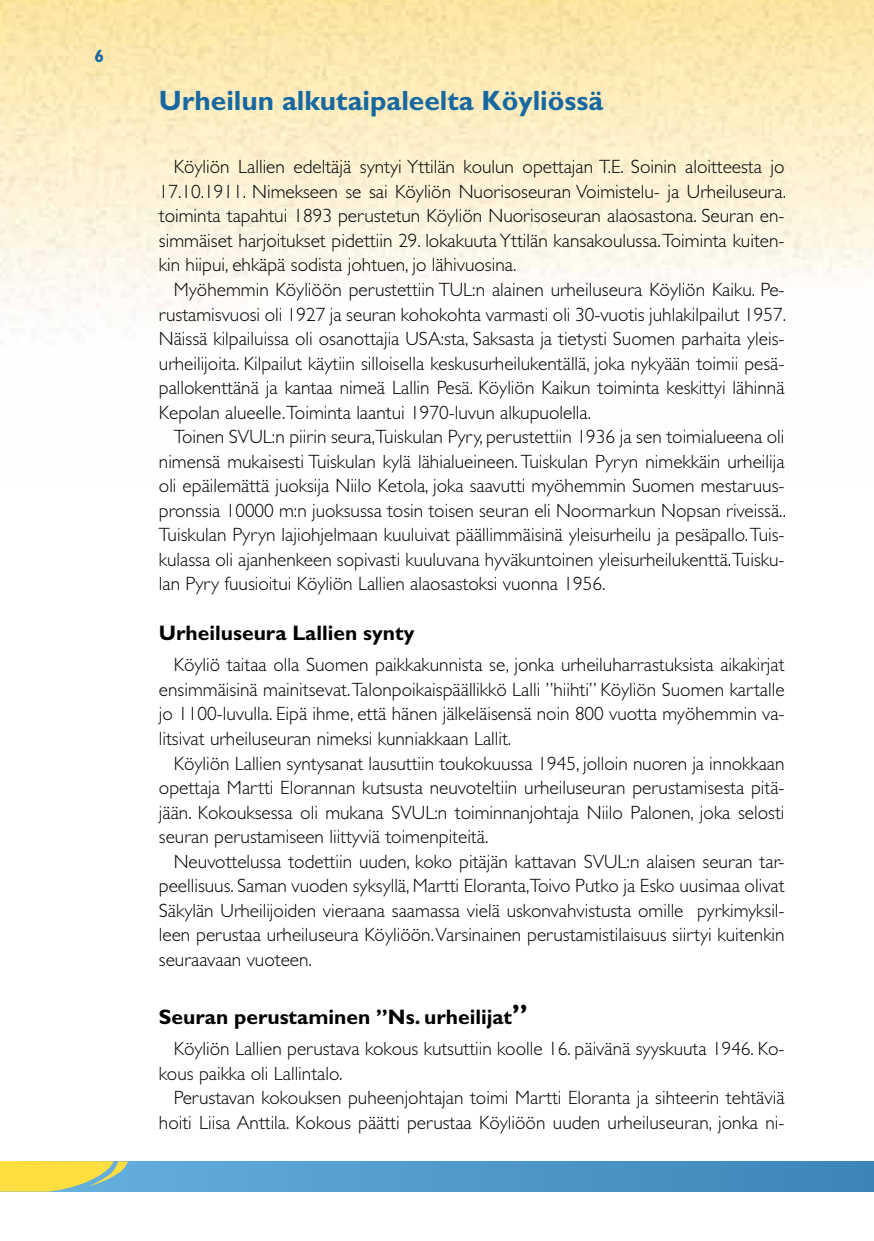
<style>
.page{position:relative;width:874px;height:1241px;background:#fff}
.page>*{position:absolute;margin:0;border:0;box-sizing:border-box;transform-origin:0 0}
.t1{font:700 28px "Gill Sans";color:#1768a0}
.t2{font:700 21px "Gill Sans";color:#000}
.t3{font:300 19.25px/24.5px "Gill Sans";color:#000;text-align:justify}
.t4{font:700 17.5px "Gill Sans";color:#1768a0}
.s1{font-size:28px}
</style>
<div class="page">
<svg style="left:128px;top:1161px;width:745px;height:30px;background:#4e98c8"></svg>
<svg style="left:0;top:1161px;width:128px;height:30px;background:#dbd362"></svg>
<p class="t4" style="left:94px;top:45px;width:11px">6</p>
<h1 class="t1" style="left:159px;top:84px;width:445px">Urheilun alkutaipaleelta Köyliössä</h1>
<p class="t3" style="left:159px;top:155px;width:628px;text-indent:15px">Köyliön Lallien edeltäjä syntyi Yttilän koulun opettajan T.E. Soinin aloitteesta jo 17.10.1911. Nimekseen se sai Köyliön Nuorisoseuran Voimistelu- ja Urheiluseura. toiminta tapahtui 1893 perustetun Köyliön Nuorisoseuran alaosastona. Seuran en&shy;simmäiset harjoitukset pidettiin 29. lokakuuta Yttilän kansakoulussa. Toiminta kuiten&shy;kin hiipui, ehkäpä sodista johtuen, jo lähivuosina.</p>
<p class="t3" style="left:159px;top:277px;width:628px;text-indent:15px">Myöhemmin Köyliöön perustettiin TUL:n alainen urheiluseura Köyliön Kaiku. Pe&shy;rustamisvuosi oli 1927 ja seuran kohokohta varmasti oli 30-vuotis juhlakilpailut 1957.<br>Näissä kilpailuissa oli osanottajia USA:sta, Saksasta ja tietysti Suomen parhaita yleis&shy;urheilijoita. Kilpailut käytiin silloisella keskusurheilukentällä, joka nykyään toimii pesä&shy;pallokenttänä ja kantaa nimeä Lallin Pesä. Köyliön Kaikun toiminta keskittyi lähinnä Kepolan alueelle.Toiminta laantui 1970-luvun alkupuolella.</p>
<p class="t3" style="left:159px;top:424px;width:628px;text-indent:15px">Toinen SVUL:n piirin seura,Tuiskulan Pyry, perustettiin 1936 ja sen toimialueena oli nimensä mukaisesti Tuiskulan kylä lähialueineen. Tuiskulan Pyryn nimekkäin urheilija oli epäilemättä juoksija Niilo Ketola, joka saavutti myöhemmin Suomen mestaruus&shy;pronssia 10000 m:n juoksussa tosin toisen seuran eli Noormarkun Nopsan riveissä..<br>Tuiskulan Pyryn lajiohjelmaan kuuluivat päällimmäisinä yleisurheilu ja pesäpallo. Tuis&shy;kulassa oli ajanhenkeen sopivasti kuuluvana hyväkuntoinen yleisurheilukenttä.Tuisku&shy;lan Pyry fuusioitui Köyliön Lallien alaosastoksi vuonna 1956.</p>
<p class="t2" style="left:159px;top:620px;width:257px">Urheiluseura Lallien synty</p>
<p class="t3" style="left:159px;top:653px;width:627px;text-indent:15px">Köyliö taitaa olla Suomen paikkakunnista se, jonka urheiluharrastuksista aikakirjat ensimmäisinä mainitsevat. Talonpoikaispäällikkö Lalli ”hiihti” Köyliön Suomen kartalle jo 1100-luvulla. Eipä ihme, että hänen jälkeläisensä noin 800 vuotta myöhemmin va&shy;litsivat urheiluseuran nimeksi kunniakkaan Lallit.</p>
<p class="t3" style="left:159px;top:751px;width:627px;text-indent:15px">Köyliön Lallien syntysanat lausuttiin toukokuussa 1945, jolloin nuoren ja innokkaan opettaja Martti Elorannan kutsusta neuvoteltiin urheiluseuran perustamisesta pitä&shy;jään. Kokouksessa oli mukana SVUL:n toiminnanjohtaja Niilo Palonen, joka selosti seuran perustamiseen liittyviä toimenpiteitä.</p>
<p class="t3" style="left:159px;top:849px;width:627px;text-indent:15px">Neuvottelussa todettiin uuden, koko pitäjän kattavan SVUL:n alaisen seuran tar&shy;peellisuus. Saman vuoden syksyllä, Martti Eloranta,Toivo Putko ja Esko uusimaa olivat Säkylän Urheilijoiden vieraana saamassa vielä uskonvahvistusta omille pyrkimyksil&shy;leen perustaa urheiluseura Köyliöön. Varsinainen perustamistilaisuus siirtyi kuitenkin seuraavaan vuoteen.</p>
<p class="t2" style="left:159px;top:1004px;width:370px">Seuran perustaminen ”Ns. urheilijat<span class="s1">”</span></p>
<p class="t3" style="left:159px;top:1036px;width:627px;text-indent:15px">Köyliön Lallien perustava kokous kutsuttiin koolle 16. päivänä syyskuuta 1946. Ko&shy;kous paikka oli Lallintalo.</p>
<p class="t3" style="left:159px;top:1085px;width:627px;text-align:right">Perustavan kokouksen puheenjohtajan toimi Martti Eloranta ja sihteerin tehtäviä hoiti Liisa Anttila. Kokous päätti perustaa Köyliöön uuden urheiluseuran, jonka ni-</p>
</div>
